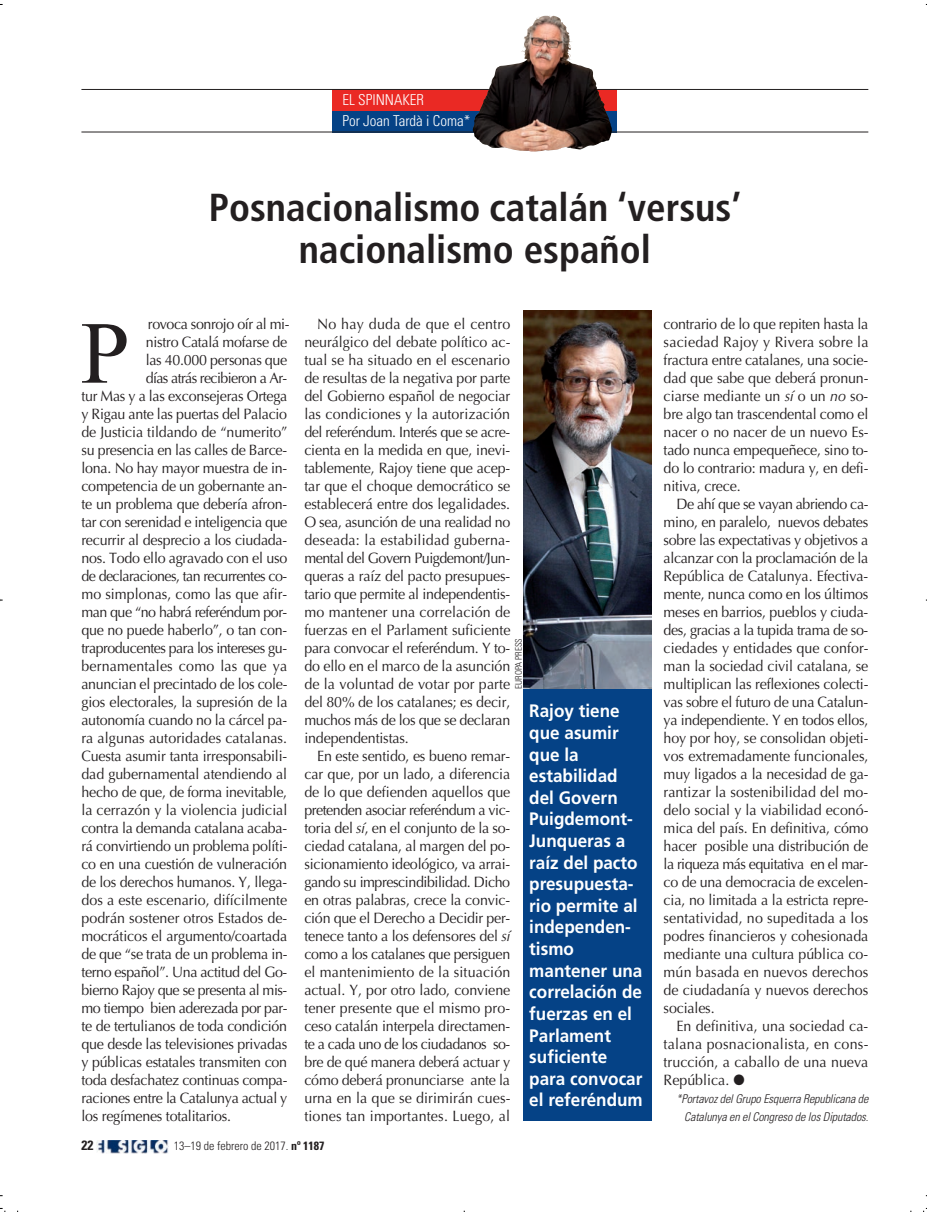
<style>
.page{position:relative;width:927px;height:1212px;background:#fff}
.page>*{position:absolute;margin:0;border:0;box-sizing:border-box;transform-origin:0 0}
.t1{font:88.35px "Times New Roman";color:#231f20}
.t2{font:700 condensed 39px/42px "Frutiger LT Std";color:#231f20;text-align:center}
.t3{font:700 18px/21.6px "Frutiger LT Std";color:#fff;scale:.95 1}
.t4{font:15px/18px "Optima LT Std";letter-spacing:-.015em;color:#231f20;text-align:justify;scale:.95 1}
.t5{font:15px "Optima LT Std";letter-spacing:-.035em;color:#231f20;scale:.95 1}
.t6{font:15px "Optima LT Std";letter-spacing:.005em;color:#231f20;scale:.95 1}
.t7{font:15px "Optima LT Std";letter-spacing:-.04em;color:#231f20;scale:.95 1}
.t8{font:300 condensed 15px/21.1px "Univers LT Std";color:#fff}
.t9{font:15px "Optima LT Std";letter-spacing:.01em;color:#231f20;scale:.95 1}
.t10{font:15px "Optima LT Std";letter-spacing:-.045em;color:#231f20;scale:.95 1}
.t11{font:700 condensed 13.5px "Univers LT Std";color:#231f20}
.t12{font:italic 300 condensed 12px/18px "Univers LT Std";letter-spacing:-.01em;color:#231f20;text-align:right;scale:.95 1}
.t13{font:300 condensed 12px "Univers LT Std";color:#231f20}
.t14{font:300 condensed 9px "Univers LT Std";color:#231f20}
.s1{font-style:italic}
.s2{font-weight:700}
</style>
<div class="page">
<img style="left:96px;top:1140px;width:72px;height:13px">
<svg style="left:332px;top:90px;width:285px;height:21px;background:#921f1c"></svg>
<svg style="left:332px;top:111px;width:285px;height:21px;background:#163153"></svg>
<hr style="left:81px;top:89px;width:787px;height:1px;background:#231f20">
<div style="left:523px;top:310px;width:128px;height:810px;background:#054286"></div>
<img style="left:523px;top:310px;width:128px;height:378px">
<hr style="left:81px;top:132px;width:787px;height:1px;background:#231f20">
<img style="left:523px;top:15px;width:28px;height:36px">
<p class="t8" style="left:342px;top:89px;width:129px">EL SPINNAKER<br>Por Joan Tardà i Coma*</p>
<h2 class="t2" style="left:209px;top:187px;width:534px">Posnacionalismo catalán ‘versus’ nacionalismo español</h2>
<h1 class="t1" style="left:81px;top:291px;width:51px">P</h1>
<p class="t4" style="left:148px;top:315px;width:150px">rovoca sonrojo oír al mi-</p>
<p class="t4" style="left:146px;top:333px;width:150px">nistro Catalá mofarse de</p>
<p class="t4" style="left:146px;top:351px;width:151px">las 40.000 personas que</p>
<p class="t10" style="left:146px;top:369px;width:150px">días atrás recibieron a Ar-</p>
<p class="t4" style="left:81px;top:387px;width:218px">tur Mas y a las exconsejeras Ortega</p>
<p class="t4" style="left:81px;top:405px;width:218px">y Rigau ante las puertas del Palacio</p>
<p class="t4" style="left:81px;top:423px;width:218px">de Justicia tildando de “numerito”</p>
<p class="t4" style="left:81px;top:441px;width:218px">su presencia en las calles de Barce-</p>
<p class="t4" style="left:81px;top:459px;width:218px">lona. No hay mayor muestra de in-</p>
<p class="t4" style="left:81px;top:477px;width:218px">competencia de un gobernante an-</p>
<p class="t4" style="left:81px;top:495px;width:218px">te un problema que debería afron-</p>
<p class="t4" style="left:81px;top:513px;width:218px">tar con serenidad e inteligencia que</p>
<p class="t4" style="left:81px;top:531px;width:218px">recurrir al desprecio a los ciudada-</p>
<p class="t4" style="left:81px;top:549px;width:218px">nos. Todo ello agravado con el uso</p>
<p class="t7" style="left:81px;top:567px;width:218px">de declaraciones, tan recurrentes co-</p>
<p class="t4" style="left:81px;top:585px;width:218px">mo simplonas, como las que afir-</p>
<p class="t5" style="left:81px;top:603px;width:218px">man que “no habrá referéndum por-</p>
<p class="t4" style="left:81px;top:621px;width:218px">que no puede haberlo”, o tan con-</p>
<p class="t5" style="left:81px;top:639px;width:218px">traproducentes para los intereses gu-</p>
<p class="t9" style="left:81px;top:657px;width:218px">bernamentales como las que ya</p>
<p class="t4" style="left:81px;top:675px;width:218px">anuncian el precintado de los cole-</p>
<p class="t4" style="left:81px;top:693px;width:218px">gios electorales, la supresión de la</p>
<p class="t4" style="left:81px;top:711px;width:218px">autonomía cuando no la cárcel pa-</p>
<p class="t6" style="left:81px;top:729px;width:218px">ra algunas autoridades catalanas.</p>
<p class="t4" style="left:81px;top:747px;width:218px">Cuesta asumir tanta irresponsabili-</p>
<p class="t4" style="left:81px;top:765px;width:218px">dad gubernamental atendiendo al</p>
<p class="t4" style="left:81px;top:783px;width:218px">hecho de que, de forma inevitable,</p>
<p class="t4" style="left:81px;top:801px;width:218px">la cerrazón y la violencia judicial</p>
<p class="t4" style="left:81px;top:819px;width:218px">contra la demanda catalana acaba-</p>
<p class="t4" style="left:81px;top:837px;width:218px">rá convirtiendo un problema políti-</p>
<p class="t4" style="left:81px;top:855px;width:218px">co en una cuestión de vulneración</p>
<p class="t4" style="left:81px;top:873px;width:218px">de los derechos humanos. Y, llega-</p>
<p class="t6" style="left:81px;top:891px;width:218px">dos a este escenario, difícilmente</p>
<p class="t4" style="left:81px;top:909px;width:218px">podrán sostener otros Estados de-</p>
<p class="t4" style="left:81px;top:927px;width:218px">mocráticos el argumento/coartada</p>
<p class="t4" style="left:81px;top:945px;width:218px">de que “se trata de un problema in-</p>
<p class="t4" style="left:81px;top:963px;width:218px">terno español”. Una actitud del Go-</p>
<p class="t4" style="left:81px;top:981px;width:218px">bierno Rajoy que se presenta al mis-</p>
<p class="t4" style="left:81px;top:999px;width:218px">mo tiempo bien aderezada por par-</p>
<p class="t4" style="left:81px;top:1017px;width:218px">te de tertulianos de toda condición</p>
<p class="t4" style="left:81px;top:1035px;width:218px">que desde las televisiones privadas</p>
<p class="t4" style="left:81px;top:1053px;width:218px">y públicas estatales transmiten con</p>
<p class="t4" style="left:81px;top:1071px;width:218px">toda desfachatez continuas compa-</p>
<p class="t4" style="left:81px;top:1089px;width:218px">raciones entre la Catalunya actual y</p>
<p class="t4" style="left:81px;top:1107px;width:159px">los regímenes totalitarios.</p>
<p class="t4" style="left:304px;top:315px;width:218px;text-indent:13px">No hay duda de que el centro neurálgico del debate político ac&shy;tual se ha situado en el escenario de resultas de la negativa por parte del Gobierno español de negociar las condiciones y la autorización del referéndum. Interés que se acre&shy;cienta en la medida en que, inevi&shy;tablemente, Rajoy tiene que acep&shy;tar que el choque democrático se establecerá entre dos legalidades.<br>O sea, asunción de una realidad no deseada: la estabilidad guberna&shy;mental del Govern Puigdemont/Jun&shy;queras a raíz del pacto presupues&shy;tario que permite al independentis&shy;mo mantener una correlación de fuerzas en el Parlament suficiente para convocar el referéndum. Y to&shy;do ello en el marco de la asunción de la voluntad de votar por parte del 80% de los catalanes; es decir, muchos más de los que se declaran independentistas.</p>
<p class="t4" style="left:304px;top:747px;width:218px;text-indent:13px">En este sentido, es bueno remar&shy;car que, por un lado, a diferencia de lo que defienden aquellos que pretenden asociar referéndum a vic&shy;toria del <span class="s1">sí</span>, en el conjunto de la so&shy;ciedad catalana, al margen del po&shy;sicionamiento ideológico, va arrai&shy;gando su imprescindibilidad. Dicho en otras palabras, crece la convic&shy;ción que el Derecho a Decidir per&shy;tenece tanto a los defensores del <span class="s1">sí </span>como a los catalanes que persiguen el mantenimiento de la situación actual. Y, por otro lado, conviene tener presente que el mismo pro&shy;ceso catalán interpela directamen&shy;te a cada uno de los ciudadanos so&shy;bre de qué manera deberá actuar y cómo deberá pronunciarse ante la urna en la que se dirimirán cues&shy;tiones tan importantes. Luego, al</p>
<p class="t14" style="left:513px;top:688px;width:52px;rotate:-90deg">EUROPA PRESS</p>
<p class="t3" style="left:529px;top:700px;width:121px">Rajoy tiene que asumir que la estabilidad del Govern<br>Puigdemont-<br>Junqueras a raíz del pacto presupuesta - rio permite al independen - tismo mantener una correlación de fuerzas en el<br>Parlament suficiente para convocar el referéndum</p>
<p class="t11" style="left:81px;top:1136px;width:13px">22</p>
<p class="t13" style="left:174px;top:1138px;width:152px">13–19 de febrero de 2017. <span class="s2">nº 1187</span></p>
<p class="t4" style="left:663px;top:315px;width:217px">contrario de lo que repiten hasta la saciedad Rajoy y Rivera sobre la fractura entre catalanes, una socie&shy;dad que sabe que deberá pronun&shy;ciarse mediante un <span class="s1">sí</span> o un <span class="s1">no</span> so&shy;bre algo tan trascendental como el nacer o no nacer de un nuevo Es&shy;tado nunca empequeñece, sino to&shy;do lo contrario: madura y, en defi&shy;nitiva, crece.</p>
<p class="t4" style="left:663px;top:495px;width:217px;text-indent:13px">De ahí que se vayan abriendo ca&shy;mino, en paralelo, nuevos debates sobre las expectativas y objetivos a alcanzar con la proclamación de la República de Catalunya. Efectiva&shy;mente, nunca como en los últimos meses en barrios, pueblos y ciuda&shy;des, gracias a la tupida trama de so&shy;ciedades y entidades que confor&shy;man la sociedad civil catalana, se multiplican las reflexiones colecti&shy;vas sobre el futuro de una Catalun&shy;ya independiente. Y en todos ellos, hoy por hoy, se consolidan objeti&shy;vos extremadamente funcionales, muy ligados a la necesidad de ga&shy;rantizar la sostenibilidad del mo&shy;delo social y la viabilidad econó&shy;mica del país. En definitiva, cómo hacer posible una distribución de la riqueza más equitativa en el mar&shy;co de una democracia de excelen&shy;cia, no limitada a la estricta repre&shy;sentatividad, no supeditada a los podres financieros y cohesionada mediante una cultura pública co&shy;mún basada en nuevos derechos de ciudadanía y nuevos derechos sociales.</p>
<p class="t4" style="left:663px;top:1017px;width:217px;text-indent:13px">En definitiva, una sociedad ca&shy;talana posnacionalista, en cons&shy;trucción, a caballo de una nueva República. ●</p>
<p class="t12" style="left:676px;top:1089px;width:203px">*Portavoz del Grupo Esquerra Republicana de<br>Cata lunya en el Congreso de los Diputados.</p>
</div>
